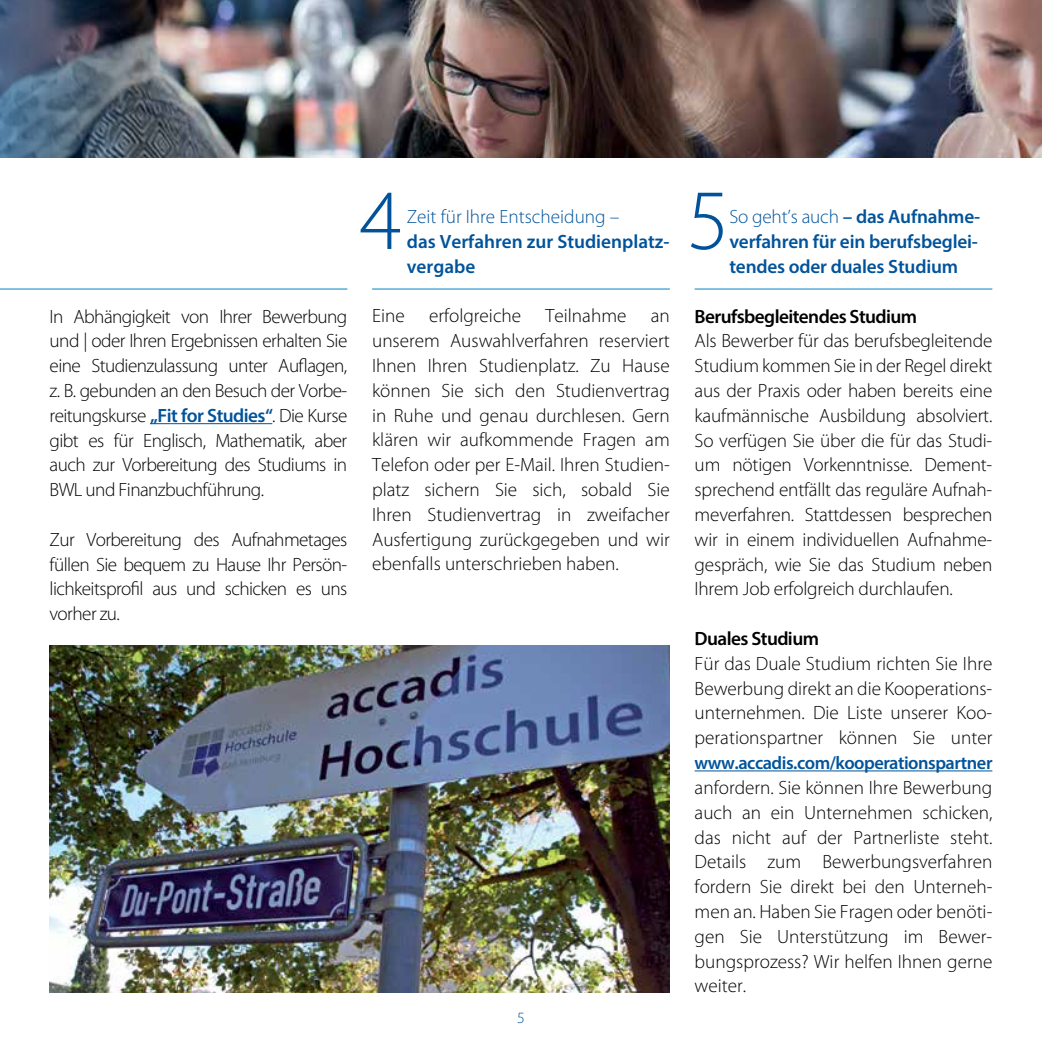
<style>
.page{position:relative;width:1042px;height:1042px;background:#fff}
.page>*{position:absolute;margin:0;border:0;box-sizing:border-box;transform-origin:0 0}
.t1{font:300 86.45px "Myriad Pro";color:#00539b}
.t2{font:300 19.25px/24.8px "Myriad Pro";color:#000;text-align:justify}
.t3{font:600 19.25px/24.8px "Myriad Pro";letter-spacing:-.01em;color:#00539b}
.t4{font:600 19.25px "Myriad Pro";letter-spacing:-.03em;color:#000}
.t5{font:300 19.25px "Myriad Pro";color:#00539b}
.t6{font:600 18.38px "Myriad Pro";letter-spacing:-.025em;color:#00539b}
.t7{font:300 15.75px "Myriad Pro";color:#00539b}
.s1{font-weight:600;color:#00539b}
.s2{font-weight:300}
</style>
<div class="page">
<img style="left:131px;top:0;width:911px;height:158px">
<svg style="left:0;top:0;width:131px;height:158px;background:#4b5d72"></svg>
<hr style="left:150px;top:423px;width:122px;height:1px;background:#00539b">
<hr style="left:694px;top:770px;width:298px;height:1px;background:#00539b">
<hr style="left:0;top:289px;width:347px;height:1px;background:#0081c6">
<hr style="left:372px;top:289px;width:298px;height:1px;background:#0081c6">
<hr style="left:694px;top:289px;width:298px;height:1px;background:#0081c6">
<img style="left:50px;top:645px;width:620px;height:347px">
<p class="t2" style="left:50px;top:303px;width:299px">In Abhängigkeit von Ihrer Bewerbung und | oder Ihren Ergebnissen erhalten Sie eine Studienzulassung unter Auflagen, z. B. gebunden an den Besuch der Vorbe&shy;reitungskurse <span class="s1">„Fit for Studies“</span>. Die Kurse gibt es für Englisch, Mathematik, aber auch zur Vorbereitung des Studiums in BWL und Finanzbuchführung.</p>
<p class="t2" style="left:50px;top:527px;width:299px">Zur Vorbereitung des Aufnahmetages füllen Sie bequem zu Hause Ihr Persön&shy;lichkeitsprofil aus und schicken es uns vorher zu.</p>
<h1 class="t1" style="left:360px;top:168px;width:44px">4</h1>
<h1 class="t1" style="left:687px;top:168px;width:44px">5</h1>
<p class="t5" style="left:407px;top:205px;width:214px">Zeit für Ihre Entscheidung –</p>
<p class="t3" style="left:407px;top:229px;width:264px">das Verfahren zur Studienplatz&shy;vergabe</p>
<p class="t3" style="left:729px;top:204px;width:252px;text-align:justify"><span class="s2">So geht’s auch</span> – das Aufnahme&shy;verfahren für ein berufsbeglei&shy;tendes oder duales Studium</p>
<p class="t4" style="left:694px;top:304px;width:224px">Berufsbegleitendes Studium</p>
<p class="t2" style="left:694px;top:328px;width:299px">Als Bewerber für das berufsbegleitende Studium kommen Sie in der Regel direkt aus der Praxis oder haben bereits eine kaufmännische Ausbildung absolviert.<br>So verfügen Sie über die für das Studi&shy;um nötigen Vorkenntnisse. Dement&shy;sprechend entfällt das reguläre Aufnah&shy;meverfahren. Stattdessen besprechen wir in einem individuellen Aufnahme&shy;gespräch, wie Sie das Studium neben Ihrem Job erfolgreich durchlaufen.</p>
<p class="t4" style="left:694px;top:626px;width:126px">Duales Studium</p>
<p class="t2" style="left:694px;top:651px;width:299px">Für das Duale Studium richten Sie Ihre Bewerbung direkt an die Kooperations&shy;unternehmen. Die Liste unserer Koo&shy;perationspartner können Sie unter</p>
<p class="t6" style="left:694px;top:751px;width:299px">www.accadis.com/kooperationspartner</p>
<p class="t2" style="left:694px;top:775px;width:299px">anfordern. Sie können Ihre Bewerbung auch an ein Unternehmen schicken, das nicht auf der Partnerliste steht.<br>Details zum Bewerbungsverfahren fordern Sie direkt bei den Unterneh&shy;men an. Haben Sie Fragen oder benöti&shy;gen Sie Unterstützung im Bewer&shy;bungsprozess? Wir helfen Ihnen gerne weiter.</p>
<p class="t2" style="left:372px;top:303px;width:34px">Eine</p>
<p class="t2" style="left:429px;top:303px;width:94px">erfolgreiche</p>
<p class="t2" style="left:545px;top:303px;width:82px">Teilnahme</p>
<p class="t2" style="left:372px;top:303px;width:299px;text-indent:279px">an unserem Auswahlverfahren reserviert Ihnen Ihren Studienplatz. Zu Hause können Sie sich den Studienvertrag in Ruhe und genau durchlesen. Gern klären wir aufkommende Fragen am Telefon oder per E-Mail. Ihren Studien&shy;platz sichern Sie sich, sobald Sie Ihren Studienvertrag in zweifacher Ausfertigung zurückgegeben und wir ebenfalls unterschrieben haben.</p>
<p class="t7" style="left:517px;top:1008px;width:9px">5</p>
</div>
